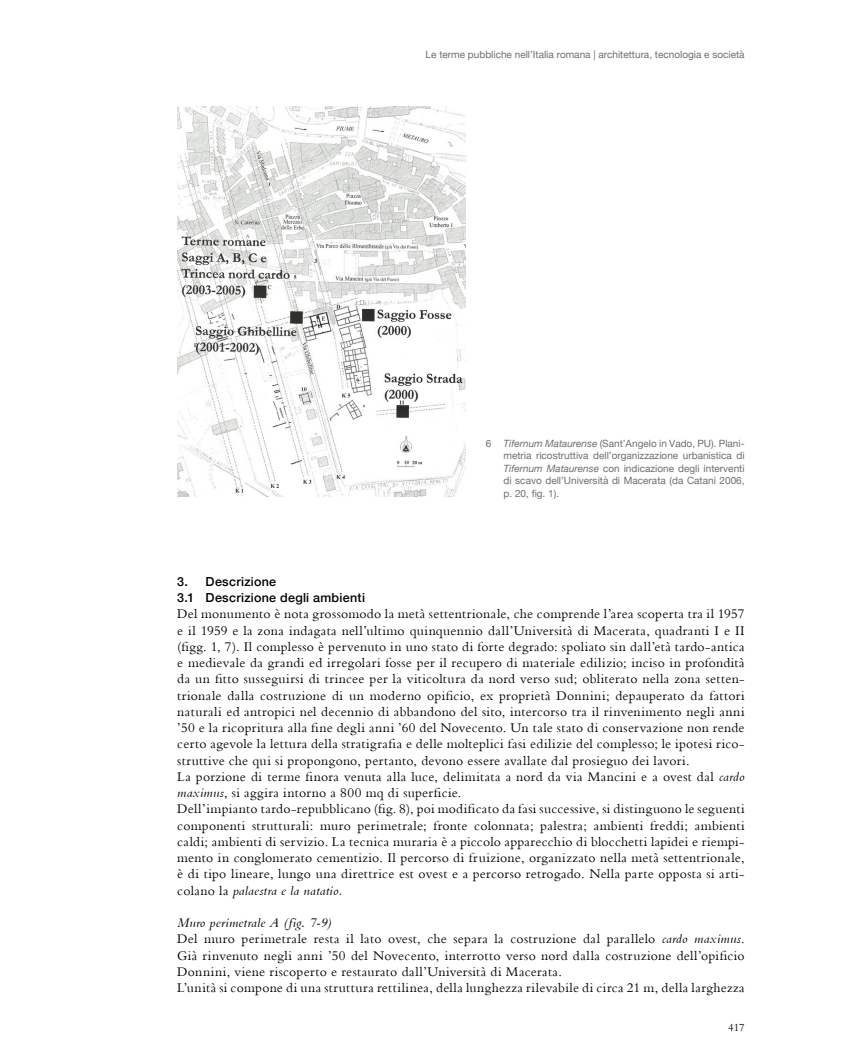
<style>
.page{position:relative;width:851px;height:1063px;background:#fff}
.page>*{position:absolute;margin:0;border:0;box-sizing:border-box;transform-origin:0 0}
.t1{font:13.75px/16.2px "Bembo Std";letter-spacing:.02em;color:#000}
.t2{font:italic 13.75px "Bembo";letter-spacing:.02em;color:#000}
.t3{font:500 12.5px/16.2px "Helvetica Neue";letter-spacing:.025em;color:#000}
.t4{font:11.25px "Bembo Std";color:#000}
.t5{font:10px/12.5px "Helvetica Neue";color:#6d6e71;text-align:justify}
.s1{font-style:italic}
.s2{font-family:"Bembo";font-style:italic}
.s3{font-family:"Bembo Std";font-style:normal}
</style>
<div class="page">
<img style="left:177px;top:106px;width:288px;height:391px">
<p class="t5" style="left:425px;top:49px;width:320px">Le terme pubbliche nell’Italia romana | architettura, tecnologia e società</p>
<p class="t5" style="left:503px;top:437px;width:242px;text-indent:-18px">6 <span class="s1">Tifernum Mataurense</span> (Sant’Angelo in Vado, PU). Plani&shy;metria ricostruttiva dell’organizzazione urbanistica di <span class="s1">Tifernum Mataurense</span> con indicazione degli interventi di scavo dell’Università di Macerata (da Catani 2006, p. 20, fig. 1).</p>
<p class="t3" style="left:177px;top:572px;width:189px">3. Descrizione<br>3.1 Descrizione degli ambienti</p>
<p class="t1" style="left:177px;top:606px;width:568px">Del monumento è nota grossomodo la metà settentrionale, che comprende l’area scoperta tra il 1957 e il 1959 e la zona indagata nell’ultimo quinquennio dall’Università di Macerata, quadranti I e II (figg. 1, 7). Il complesso è pervenuto in uno stato di forte degrado: spoliato sin dall’età tardo-antica e medievale da grandi ed irregolari fosse per il recupero di materiale edilizio; inciso in profondità da un fitto susseguirsi di trincee per la viticoltura da nord verso sud; obliterato nella zona setten&shy;trionale dalla costruzione di un moderno opificio, ex proprietà Donnini; depauperato da fattori naturali ed antropici nel decennio di abbandono del sito, intercorso tra il rinvenimento negli anni ’50 e la ricopritura alla fine degli anni ’60 del Novecento. Un tale stato di conservazione non rende certo agevole la lettura della stratigrafia e delle molteplici fasi edilizie del complesso; le ipotesi rico&shy;struttive che qui si propongono, pertanto, devono essere avallate dal prosieguo dei lavori.<br>La porzione di terme finora venuta alla luce, delimitata a nord da via Mancini e a ovest dal <span class="s2">cardo maximus</span>, si aggira intorno a 800 mq di superficie.<br>Dell’impianto tardo-repubblicano (fig. 8), poi modificato da fasi successive, si distinguono le seguenti componenti strutturali: muro perimetrale; fronte colonnata; palestra; ambienti freddi; ambienti caldi; ambienti di servizio. La tecnica muraria è a piccolo apparecchio di blocchetti lapidei e riempi&shy;mento in conglomerato cementizio. Il percorso di fruizione, organizzato nella metà settentrionale, è di tipo lineare, lungo una direttrice est ovest e a percorso retrogado. Nella parte opposta si arti-</p>
<p class="t2" style="left:177px;top:882px;width:167px"><span class="s3">colano la</span> palaestra e la natatio.</p>
<p class="t2" style="left:177px;top:915px;width:155px">Muro perimetrale A (fig. 7-9)</p>
<p class="t1" style="left:177px;top:931px;width:568px">Del muro perimetrale resta il lato ovest, che separa la costruzione dal parallelo <span class="s2">cardo maximus</span>.<br>Già rinvenuto negli anni ’50 del Novecento, interrotto verso nord dalla costruzione dell’opificio Donnini, viene riscoperto e restaurato dall’Università di Macerata.<br>L’unità si compone di una struttura rettilinea, della lunghezza rilevabile di circa 21 m, della larghezza</p>
<p class="t4" style="left:728px;top:1021px;width:18px">417</p>
</div>
